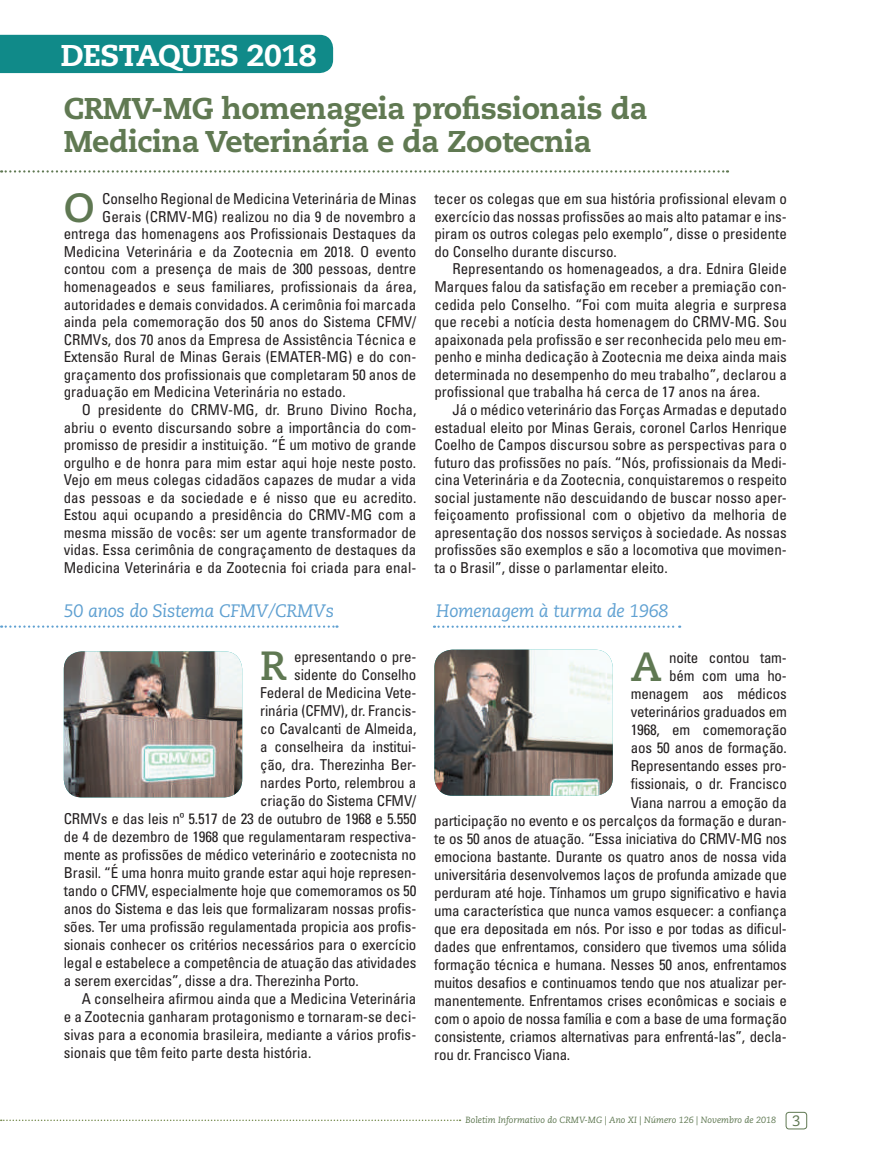
<style>
.page{position:relative;width:872px;height:1170px;background:#fff}
.page>*{position:absolute;margin:0;border:0;box-sizing:border-box;transform-origin:0 0}
.t1{font:700 40.65px "Caecilia";color:#5f7852}
.t2{font:800 30px/33px "Caecilia";letter-spacing:-.015em;color:#607952}
.t3{font:800 30px "Caecilia";letter-spacing:-.015em;color:#fff}
.t4{font:italic 18px "Caecilia";letter-spacing:-.015em;color:#5fa0d1}
.t5{font:italic 18px "Caecilia";letter-spacing:-.015em;color:#60a1d2}
.t6{font:condensed 15px/17.5px "Univers";letter-spacing:-.01em;color:#231f20;text-align:justify}
.t7{font:italic 9px "Caecilia";color:#5f7852}
.s1{font-style:normal;font-size:15px}
</style>
<div class="page">
<svg style="left:1px;top:1119px;width:459px;height:1px"></svg>
<div style="left:785px;top:1111px;width:22px;height:18px;border:1px solid #5f7852;border-radius:3px"></div>
<svg style="left:1px;top:170px;width:727px;height:2px"></svg>
<svg style="left:1px;top:625px;width:336px;height:2px"></svg>
<svg style="left:434px;top:625px;width:246px;height:2px"></svg>
<div style="left:0;top:35px;width:333px;height:38px;background:#108a89"></div>
<img style="left:64px;top:651px;width:178px;height:146px">
<img style="left:434px;top:649px;width:179px;height:146px">
<h2 class="t3" style="left:61px;top:36px;width:257px">DESTAQUES 2018</h2>
<h2 class="t2" style="left:64px;top:92px;width:585px">CRMV-MG homenageia profissionais da<br>Medicina Veterinária e da Zootecnia</h2>
<h1 class="t1" style="left:64px;top:184px;width:32px">O</h1>
<p class="t6" style="left:102px;top:190px;width:315px">Conselho Regional de Medicina Veterinária de Minas</p>
<p class="t6" style="left:102px;top:207px;width:315px">Gerais (CRMV-MG) realizou no dia 9 de novembro a</p>
<p class="t6" style="left:64px;top:225px;width:354px">entrega das homenagens aos Profissionais Destaques da</p>
<p class="t6" style="left:64px;top:242px;width:354px">Medicina Veterinária e da Zootecnia em 2018. O evento</p>
<p class="t6" style="left:64px;top:260px;width:354px">contou com a presença de mais de 300 pessoas, dentre</p>
<p class="t6" style="left:64px;top:278px;width:354px">homenageados e seus familiares, profissionais da área,</p>
<p class="t6" style="left:64px;top:295px;width:354px">autoridades e demais convidados. A cerimônia foi marcada</p>
<p class="t6" style="left:64px;top:313px;width:354px">ainda pela comemoração dos 50 anos do Sistema CFMV/</p>
<p class="t6" style="left:64px;top:330px;width:354px">CRMVs, dos 70 anos da Empresa de Assistência Técnica e</p>
<p class="t6" style="left:64px;top:348px;width:354px">Extensão Rural de Minas Gerais (EMATER-MG) e do con-</p>
<p class="t6" style="left:64px;top:365px;width:354px">graçamento dos profissionais que completaram 50 anos de</p>
<p class="t6" style="left:64px;top:383px;width:283px">graduação em Medicina Veterinária no estado.</p>
<p class="t6" style="left:82px;top:400px;width:336px">O presidente do CRMV-MG, dr. Bruno Divino Rocha,</p>
<p class="t6" style="left:64px;top:418px;width:354px">abriu o evento discursando sobre a importância do com-</p>
<p class="t6" style="left:64px;top:435px;width:354px">promisso de presidir a instituição. “É um motivo de grande</p>
<p class="t6" style="left:64px;top:453px;width:354px">orgulho e de honra para mim estar aqui hoje neste posto.</p>
<p class="t6" style="left:64px;top:471px;width:354px">Vejo em meus colegas cidadãos capazes de mudar a vida</p>
<p class="t6" style="left:64px;top:488px;width:354px">das pessoas e da sociedade e é nisso que eu acredito.</p>
<p class="t6" style="left:64px;top:506px;width:354px">Estou aqui ocupando a presidência do CRMV-MG com a</p>
<p class="t6" style="left:64px;top:523px;width:354px">mesma missão de vocês: ser um agente transformador de</p>
<p class="t6" style="left:64px;top:541px;width:354px">vidas. Essa cerimônia de congraçamento de destaques da</p>
<p class="t6" style="left:64px;top:558px;width:354px">Medicina Veterinária e da Zootecnia foi criada para enal-</p>
<p class="t6" style="left:434px;top:190px;width:354px">tecer os colegas que em sua história profissional elevam o exercício das nossas profissões ao mais alto patamar e ins&shy;piram os outros colegas pelo exemplo”, disse o presidente do Conselho durante discurso.</p>
<p class="t6" style="left:434px;top:260px;width:354px;text-indent:18px">Representando os homenageados, a dra. Ednira Gleide Marques falou da satisfação em receber a premiação con&shy;cedida pelo Conselho. “Foi com muita alegria e surpresa que recebi a notícia desta homenagem do CRMV-MG. Sou apaixonada pela profissão e ser reconhecida pelo meu em&shy;penho e minha dedicação à Zootecnia me deixa ainda mais determinada no desempenho do meu trabalho”, declarou a profissional que trabalha há cerca de 17 anos na área.</p>
<p class="t6" style="left:434px;top:400px;width:354px;text-indent:18px">Já o médico veterinário das Forças Armadas e deputado estadual eleito por Minas Gerais, coronel Carlos Henrique Coelho de Campos discursou sobre as perspectivas para o futuro das profissões no país. “Nós, profissionais da Medi&shy;cina Veterinária e da Zootecnia, conquistaremos o respeito social justamente não descuidando de buscar nosso aper&shy;feiçoamento profissional com o objetivo da melhoria de apresentação dos nossos serviços à sociedade. As nossas profissões são exemplos e são a locomotiva que movimen&shy;ta o Brasil”, disse o parlamentar eleito.</p>
<p class="t4" style="left:64px;top:600px;width:272px">50 anos do Sistema CFMV/CRMVs</p>
<h1 class="t1" style="left:260px;top:641px;width:28px">R</h1>
<p class="t6" style="left:294px;top:647px;width:124px">epresentando o pre-</p>
<p class="t6" style="left:294px;top:665px;width:124px">sidente do Conselho</p>
<p class="t6" style="left:260px;top:683px;width:158px">Federal de Medicina Vete-</p>
<p class="t6" style="left:260px;top:701px;width:158px">rinária (CFMV), dr. Francis-</p>
<p class="t6" style="left:260px;top:719px;width:158px">co Cavalcanti de Almeida,</p>
<p class="t6" style="left:260px;top:737px;width:158px">a conselheira da institui-</p>
<p class="t6" style="left:260px;top:755px;width:158px">ção, dra. Therezinha Ber-</p>
<p class="t6" style="left:260px;top:773px;width:158px">nardes Porto, relembrou a</p>
<p class="t6" style="left:260px;top:791px;width:158px">criação do Sistema CFMV/</p>
<p class="t6" style="left:64px;top:809px;width:354px">CRMVs e das leis nº 5.517 de 23 de outubro de 1968 e 5.550</p>
<p class="t6" style="left:64px;top:827px;width:354px">de 4 de dezembro de 1968 que regulamentaram respectiva-</p>
<p class="t6" style="left:64px;top:845px;width:354px">mente as profissões de médico veterinário e zootecnista no</p>
<p class="t6" style="left:64px;top:863px;width:354px">Brasil. “É uma honra muito grande estar aqui hoje represen-</p>
<p class="t6" style="left:64px;top:881px;width:354px">tando o CFMV, especialmente hoje que comemoramos os 50</p>
<p class="t6" style="left:64px;top:899px;width:354px">anos do Sistema e das leis que formalizaram nossas profis-</p>
<p class="t6" style="left:64px;top:917px;width:354px">sões. Ter uma profissão regulamentada propicia aos profis-</p>
<p class="t6" style="left:64px;top:935px;width:354px">sionais conhecer os critérios necessários para o exercício</p>
<p class="t6" style="left:64px;top:953px;width:354px">legal e estabelece a competência de atuação das atividades</p>
<p class="t6" style="left:64px;top:971px;width:297px">a serem exercidas”, disse a dra. Therezinha Porto.</p>
<p class="t6" style="left:82px;top:989px;width:336px">A conselheira afirmou ainda que a Medicina Veterinária</p>
<p class="t6" style="left:64px;top:1007px;width:354px">e a Zootecnia ganharam protagonismo e tornaram-se deci-</p>
<p class="t6" style="left:64px;top:1025px;width:354px">sivas para a economia brasileira, mediante a vários profis-</p>
<p class="t6" style="left:64px;top:1043px;width:249px">sionais que têm feito parte desta história.</p>
<p class="t5" style="left:436px;top:600px;width:234px">Homenagem à turma de 1968</p>
<h1 class="t1" style="left:631px;top:643px;width:32px">A</h1>
<p class="t6" style="left:669px;top:649px;width:119px">noite contou tam-</p>
<p class="t6" style="left:669px;top:667px;width:119px">bém com uma ho-</p>
<p class="t6" style="left:631px;top:685px;width:158px">menagem aos médicos</p>
<p class="t6" style="left:631px;top:703px;width:158px">veterinários graduados em</p>
<p class="t6" style="left:631px;top:721px;width:158px">1968, em comemoração</p>
<p class="t6" style="left:631px;top:739px;width:158px">aos 50 anos de formação.</p>
<p class="t6" style="left:631px;top:757px;width:158px">Representando esses pro-</p>
<p class="t6" style="left:631px;top:775px;width:158px">fissionais, o dr. Francisco</p>
<p class="t6" style="left:631px;top:793px;width:158px">Viana narrou a emoção da</p>
<p class="t6" style="left:434px;top:811px;width:354px">participação no evento e os percalços da formação e duran-</p>
<p class="t6" style="left:434px;top:829px;width:354px">te os 50 anos de atuação. “Essa iniciativa do CRMV-MG nos</p>
<p class="t6" style="left:434px;top:847px;width:354px">emociona bastante. Durante os quatro anos de nossa vida</p>
<p class="t6" style="left:434px;top:865px;width:354px">universitária desenvolvemos laços de profunda amizade que</p>
<p class="t6" style="left:434px;top:883px;width:354px">perduram até hoje. Tínhamos um grupo significativo e havia</p>
<p class="t6" style="left:434px;top:901px;width:354px">uma característica que nunca vamos esquecer: a confiança</p>
<p class="t6" style="left:434px;top:919px;width:354px">que era depositada em nós. Por isso e por todas as dificul-</p>
<p class="t6" style="left:434px;top:937px;width:354px">dades que enfrentamos, considero que tivemos uma sólida</p>
<p class="t6" style="left:434px;top:955px;width:354px">formação técnica e humana. Nesses 50 anos, enfrentamos</p>
<p class="t6" style="left:434px;top:973px;width:354px">muitos desafios e continuamos tendo que nos atualizar per-</p>
<p class="t6" style="left:434px;top:991px;width:354px">manentemente. Enfrentamos crises econômicas e sociais e</p>
<p class="t6" style="left:434px;top:1009px;width:354px">com o apoio de nossa família e com a base de uma formação</p>
<p class="t6" style="left:434px;top:1027px;width:354px">consistente, criamos alternativas para enfrentá-las”, decla-</p>
<p class="t6" style="left:434px;top:1045px;width:137px">rou dr. Francisco Viana.</p>
<p class="t7" style="left:465px;top:1114px;width:336px">Boletim Informativo do CRMV-MG | Ano XI | Número 126 | Novembro de 2018 <span class="s1">3</span></p>
</div>
